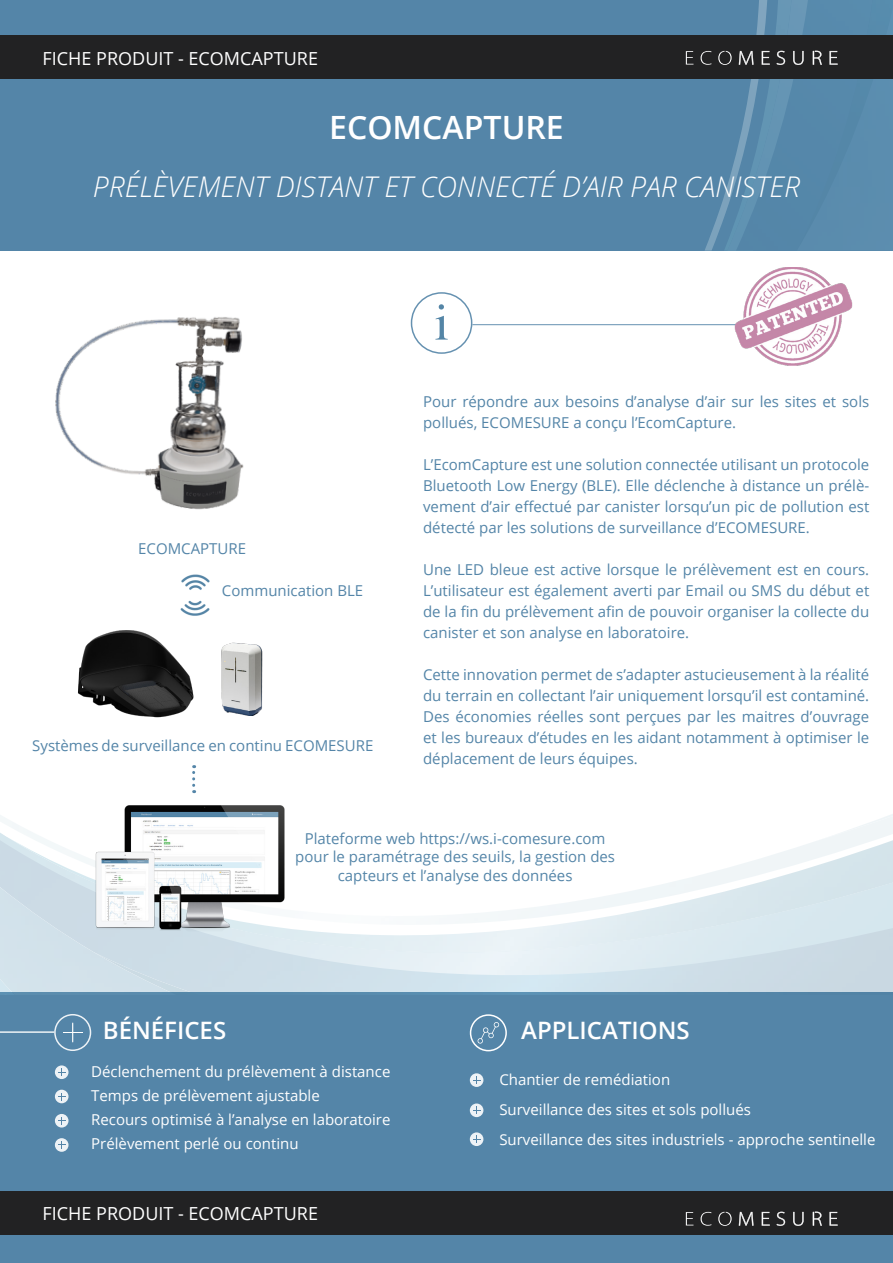
<style>
.page{position:relative;width:893px;height:1263px;background:#fff}
.page>*{position:absolute;margin:0;border:0;box-sizing:border-box;transform-origin:0 0}
.t1{font:600 32.1px "Open Sans";color:#fff}
.t2{font:italic 300 28.5px "Open Sans";color:#fff}
.t3{font:600 24px "Open Sans";color:#fff}
.t4{font:18px "Open Sans";color:#fff}
.t5{font:15px/21px "Open Sans";color:#5485a8;text-align:justify}
.t6{font:15px "Open Sans";color:#fff}
</style>
<div class="page">
<div style="left:0;top:993px;width:893px;height:270px;background:#5485a8"></div>
<div style="left:0;top:1190px;width:893px;height:44px;background:#222223"></div>
<svg style="left:686px;top:1212px;width:7px;height:13px"></svg>
<svg style="left:701px;top:1212px;width:11px;height:14px"></svg>
<svg style="left:718px;top:1212px;width:14px;height:14px"></svg>
<svg style="left:739px;top:1212px;width:14px;height:14px"></svg>
<svg style="left:762px;top:1212px;width:8px;height:14px"></svg>
<svg style="left:776px;top:1212px;width:9px;height:14px"></svg>
<svg style="left:793px;top:1212px;width:11px;height:14px"></svg>
<svg style="left:813px;top:1211px;width:9px;height:15px"></svg>
<svg style="left:829px;top:1212px;width:9px;height:14px"></svg>
<svg style="left:55px;top:1065px;width:14px;height:14px"></svg>
<svg style="left:58px;top:1068px;width:8px;height:8px"></svg>
<svg style="left:470px;top:1073px;width:13px;height:14px"></svg>
<svg style="left:473px;top:1076px;width:7px;height:8px"></svg>
<svg style="left:55px;top:1090px;width:14px;height:13px"></svg>
<svg style="left:58px;top:1093px;width:8px;height:7px"></svg>
<svg style="left:470px;top:1103px;width:13px;height:14px"></svg>
<svg style="left:473px;top:1106px;width:7px;height:8px"></svg>
<svg style="left:55px;top:1114px;width:14px;height:13px"></svg>
<svg style="left:58px;top:1117px;width:8px;height:7px"></svg>
<svg style="left:470px;top:1132px;width:13px;height:14px"></svg>
<svg style="left:473px;top:1135px;width:7px;height:8px"></svg>
<svg style="left:55px;top:1138px;width:14px;height:14px"></svg>
<svg style="left:58px;top:1141px;width:8px;height:8px"></svg>
<hr style="left:0;top:1031px;width:54px;height:2px;background:#fff">
<div style="left:54px;top:1014px;width:37px;height:37px;border:2px solid #fff;border-radius:50%"></div>
<svg style="left:63px;top:1022px;width:20px;height:20px"></svg>
<svg style="left:478px;top:1022px;width:21px;height:21px"></svg>
<div style="left:470px;top:1014px;width:37px;height:37px;border:2px solid #fff;border-radius:50%"></div>
<img style="left:199px;top:839px;width:694px;height:156px">
<img style="left:0;top:815px;width:199px;height:178px">
<div style="left:0;top:884px;width:176px;height:111px;background:#d1e1ea"></div>
<hr style="left:472px;top:324px;width:264px;height:1px;background:#5485a8">
<div style="left:411px;top:292px;width:61px;height:62px;border:2px solid #5485a8;border-radius:50%"></div>
<svg style="left:435px;top:304px;width:13px;height:36px"></svg>
<img style="left:723px;top:268px;width:130px;height:97px">
<div style="left:0;top:0;width:893px;height:251px;background:#5485a8"></div>
<img style="left:705px;top:0;width:103px;height:251px">
<img style="left:797px;top:7px;width:96px;height:244px">
<div style="left:0;top:35px;width:893px;height:44px;background:#222223"></div>
<svg style="left:686px;top:51px;width:7px;height:14px"></svg>
<svg style="left:701px;top:51px;width:11px;height:14px"></svg>
<svg style="left:718px;top:51px;width:14px;height:14px"></svg>
<svg style="left:739px;top:51px;width:14px;height:14px"></svg>
<svg style="left:762px;top:51px;width:8px;height:14px"></svg>
<svg style="left:776px;top:51px;width:9px;height:14px"></svg>
<svg style="left:793px;top:51px;width:11px;height:14px"></svg>
<svg style="left:813px;top:51px;width:9px;height:14px"></svg>
<svg style="left:829px;top:51px;width:9px;height:14px"></svg>
<img style="left:55px;top:317px;width:189px;height:193px">
<svg style="left:192px;top:765px;width:3px;height:28px"></svg>
<img style="left:221px;top:642px;width:42px;height:73px">
<img style="left:181px;top:574px;width:29px;height:16px">
<img style="left:180px;top:600px;width:30px;height:16px">
<img style="left:91px;top:805px;width:198px;height:129px">
<img style="left:78px;top:630px;width:116px;height:88px">
<p class="t4" style="left:43px;top:46px;width:277px">FICHE PRODUIT - ECOMCAPTURE</p>
<p class="t1" style="left:329px;top:105px;width:236px">ECOMCAPTURE</p>
<p class="t2" style="left:93px;top:167px;width:709px">PRÉLÈVEMENT DISTANT ET CONNECTÉ D’AIR PAR CANISTER</p>
<p class="t5" style="left:138px;top:538px;width:109px">ECOMCAPTURE</p>
<p class="t5" style="left:222px;top:580px;width:143px">Communication BLE</p>
<p class="t5" style="left:32px;top:734px;width:342px">Systèmes de surveillance en continu ECOMESURE</p>
<p class="t5" style="left:423px;top:391px;width:448px">Pour répondre aux besoins d’analyse d’air sur les sites et sols pollués, ECOMESURE a conçu l’EcomCapture.</p>
<p class="t5" style="left:423px;top:454px;width:448px">L’EcomCapture est une solution connectée utilisant un protocole Bluetooth Low Energy (BLE). Elle déclenche à distance un prélè&shy;vement d’air effectué par canister lorsqu’un pic de pollution est détecté par les solutions de surveillance d’ECOMESURE.</p>
<p class="t5" style="left:423px;top:559px;width:448px">Une LED bleue est active lorsque le prélèvement est en cours.<br>L’utilisateur est également averti par Email ou SMS du début et de la fin du prélèvement afin de pouvoir organiser la collecte du canister et son analyse en laboratoire.</p>
<p class="t5" style="left:423px;top:664px;width:448px">Cette innovation permet de s’adapter astucieusement à la réalité du terrain en collectant l’air uniquement lorsqu’il est contaminé.<br>Des économies réelles sont perçues par les maitres d’ouvrage et les bureaux d’études en les aidant notamment à optimiser le déplacement de leurs équipes.</p>
<p class="t5" style="left:295px;top:829px;width:321px;line-height:18px;text-align:center">Plateforme web https://ws.i-comesure.com pour le paramétrage des seuils, la gestion des</p>
<p class="t5" style="left:338px;top:865px;width:236px">capteurs et l’analyse des données</p>
<p class="t3" style="left:103px;top:1014px;width:125px">BÉNÉFICES</p>
<p class="t3" style="left:521px;top:1014px;width:170px">APPLICATIONS</p>
<p class="t6" style="left:91px;top:1061px;width:301px">Déclenchement du prélèvement à distance</p>
<p class="t6" style="left:91px;top:1085px;width:230px">Temps de prélèvement ajustable</p>
<p class="t6" style="left:91px;top:1109px;width:301px">Recours optimisé à l’analyse en laboratoire</p>
<p class="t6" style="left:91px;top:1133px;width:209px">Prélèvement perlé ou continu</p>
<p class="t6" style="left:499px;top:1069px;width:172px">Chantier de remédiation</p>
<p class="t6" style="left:499px;top:1099px;width:253px">Surveillance des sites et sols pollués</p>
<p class="t6" style="left:499px;top:1129px;width:378px">Surveillance des sites industriels - approche sentinelle</p>
<p class="t4" style="left:43px;top:1201px;width:277px">FICHE PRODUIT - ECOMCAPTURE</p>
</div>
